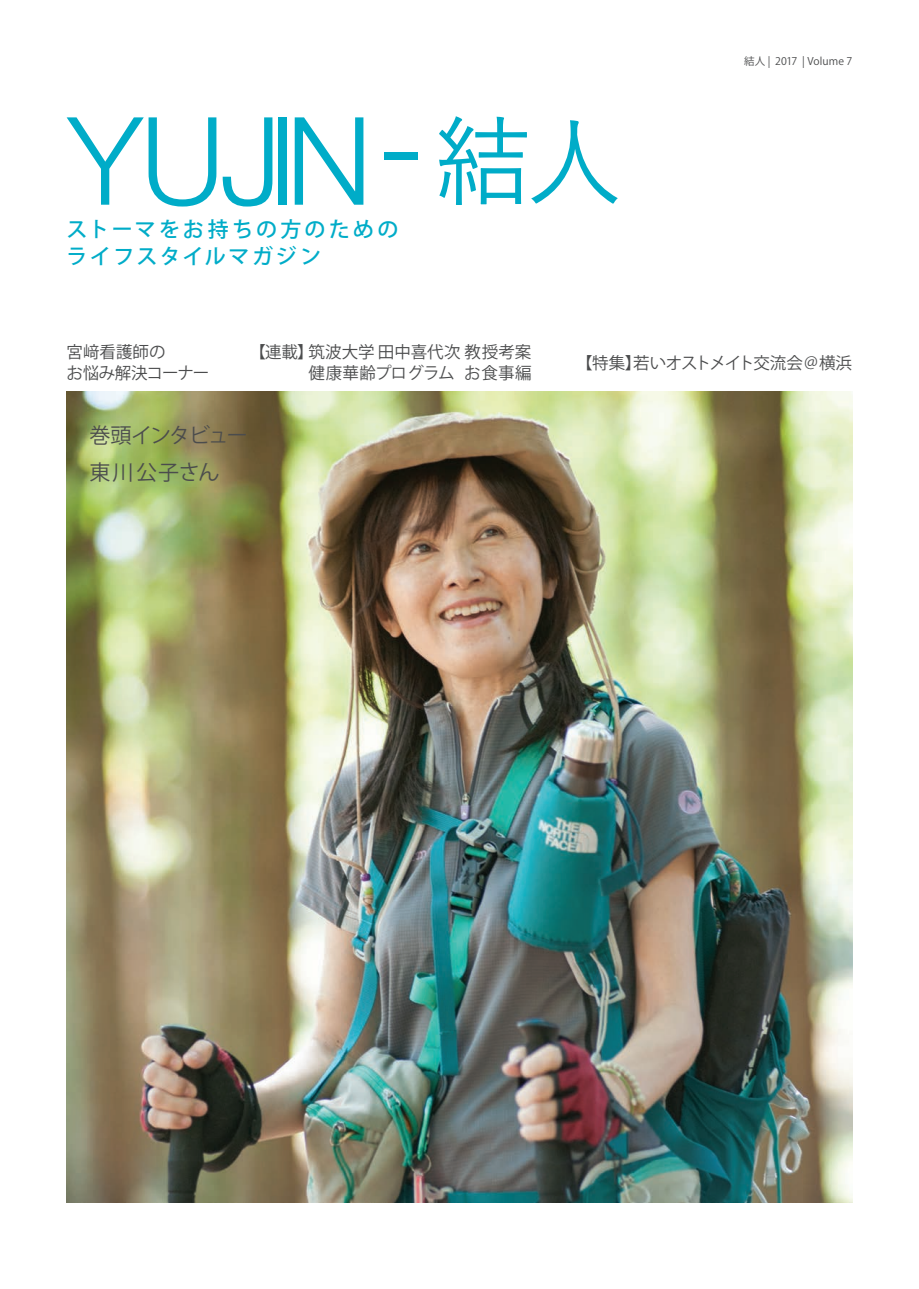
<style>
.page{position:relative;width:919px;height:1289px;background:#fff}
.page>*{position:absolute;margin:0;border:0;box-sizing:border-box;transform-origin:0 0}
.t1{font:500 21px/27px "Koz Go Pro";letter-spacing:.135em;color:#00acc8}
.t2{font:21px/36.2px "Koz Go Pro";letter-spacing:-.04em;color:#4b4c4d}
.t3{font:16.5px/21px "Koz Go Pro";letter-spacing:.015em;color:#4b4c4d;text-align:right}
.t4{font:16.5px "Koz Go Pro";letter-spacing:-.045em;color:#4b4c4d}
.t5{font:16.5px/21px "Koz Go Pro";letter-spacing:-.025em;color:#4b4c4d}
.t6{font:10.5px "Koz Go Pro";letter-spacing:.005em;color:#4b4c4d}
</style>
<div class="page">
<img style="left:67px;top:391px;width:785px;height:810px">
<svg style="left:67px;top:117px;width:149px;height:89px"></svg>
<svg style="left:223px;top:117px;width:49px;height:89px"></svg>
<div style="left:279px;top:117px;width:8px;height:88px;background:#00acc8"></div>
<svg style="left:295px;top:117px;width:68px;height:88px"></svg>
<div style="left:384px;top:152px;width:33px;height:8px;background:#00acc8"></div>
<svg style="left:439px;top:116px;width:178px;height:89px"></svg>
<p class="t6" style="left:744px;top:54px;width:110px">結人 | 2017 | Volume 7</p>
<p class="t1" style="left:67px;top:217px;width:333px">ストーマをお持ちの方のためのライフスタイルマガジン　</p>
<p class="t5" style="left:67px;top:341px;width:144px">宮﨑看護師の<br>お悩み解決コーナー</p>
<p class="t3" style="left:249px;top:341px;width:284px">【連載】筑波大学田中喜代次教授考案健康華齢プログラムお食事編</p>
<p class="t2" style="left:90px;top:418px;width:160px">巻頭インタビュー東川公子さん</p>
<p class="t4" style="left:576px;top:352px;width:277px">【特集】若いオストメイト交流会＠横浜</p>
</div>
